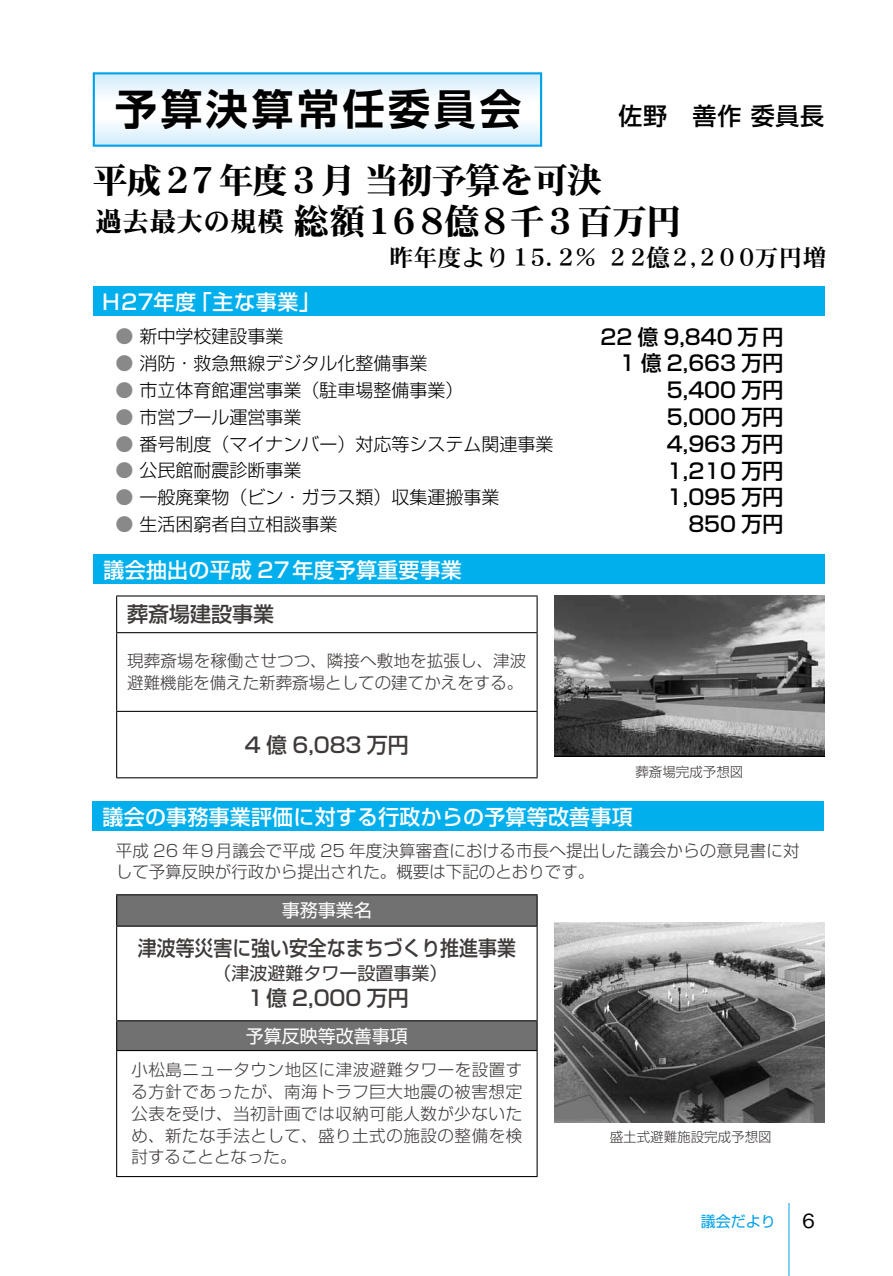
<style>
.page{position:relative;width:893px;height:1276px;background:#fff}
.page>*{position:absolute;margin:0;border:0;box-sizing:border-box;transform-origin:0 0}
.t1{font:700 42px "Shin Go Pr 6 N De";letter-spacing:.085em;color:#000}
.t2{font:36px/41.4px "DFHS Mincho Std W9";letter-spacing:-.06em;color:#000}
.t3{font:27px "DFHS Mincho Std W9";color:#000}
.t4{font:24px "DFHS Mincho Std W7";color:#000}
.t5{font:24px "DFHS Mincho Std W7";letter-spacing:-.02em;color:#000}
.t6{font:500 24px "Shin Go Pr 6 N";letter-spacing:.03em;color:#000}
.t7{font:500 21px "Shin Go Pr 6 N";color:#000}
.t8{font:500 21px "Shin Go Pr 6 N";letter-spacing:.01em;color:#fff}
.t9{font:500 21px "Shin Go Pr 6 N";color:#3e3a39}
.t10{font:500 21px "Shin Go Pr 6 N";color:#3e3a39;scale:.9 1}
.t11{font:500 19.5px "Gothic BBB Pr 6 N";color:#000}
.t12{font:300 18px "Shin Go Pr 6 N";color:#000}
.t13{font:18px "Shin Go Pr 6 N";color:#fff}
.t14{font:18px "Shin Go Pr 6 N";color:#3e3a39}
.t15{font:300 16.5px/21.8px "Shin Go Pr 6 N";letter-spacing:.01em;color:#3e3a39}
.t16{font:15px "Shin Go Pro";color:#00a0e9}
.t17{font:300 13.5px "Shin Go Pr 6 N";color:#3e3a39}
.s1{color:#898989}
</style>
<div class="page">
<hr style="left:789px;top:1203px;width:1px;height:73px;background:#00a0e9">
<div style="left:94px;top:286px;width:731px;height:30px;background:#00afec"></div>
<div style="left:94px;top:554px;width:731px;height:30px;background:#00afec"></div>
<div style="left:92px;top:800px;width:732px;height:30px;background:#00afec"></div>
<svg style="left:96px;top:75px;width:443px;height:69px"></svg>
<div style="left:93px;top:72px;width:449px;height:75px;border:2px solid #00a0e9"></div>
<svg style="left:117px;top:895px;width:420px;height:155px"></svg>
<hr style="left:116px;top:894px;width:422px;height:1px;background:#000">
<hr style="left:116px;top:895px;width:1px;height:30px;background:#000">
<hr style="left:537px;top:895px;width:1px;height:30px;background:#000">
<hr style="left:116px;top:925px;width:422px;height:1px;background:#000">
<hr style="left:116px;top:926px;width:1px;height:94px;background:#000">
<hr style="left:537px;top:926px;width:1px;height:94px;background:#000">
<hr style="left:116px;top:1020px;width:422px;height:1px;background:#000">
<svg style="left:116px;top:1021px;width:1px;height:29px"></svg>
<svg style="left:537px;top:1021px;width:1px;height:29px"></svg>
<hr style="left:116px;top:1050px;width:422px;height:1px;background:#000">
<hr style="left:116px;top:1051px;width:1px;height:125px;background:#000">
<hr style="left:537px;top:1051px;width:1px;height:125px;background:#000">
<hr style="left:116px;top:1176px;width:422px;height:1px;background:#000">
<hr style="left:116px;top:595px;width:422px;height:1px;background:#000">
<hr style="left:116px;top:596px;width:1px;height:36px;background:#000">
<hr style="left:537px;top:596px;width:1px;height:36px;background:#000">
<hr style="left:116px;top:632px;width:422px;height:1px;background:#000">
<hr style="left:116px;top:633px;width:1px;height:78px;background:#000">
<hr style="left:537px;top:633px;width:1px;height:78px;background:#000">
<hr style="left:116px;top:711px;width:422px;height:1px;background:#000">
<hr style="left:116px;top:712px;width:1px;height:65px;background:#000">
<hr style="left:537px;top:712px;width:1px;height:65px;background:#000">
<hr style="left:116px;top:777px;width:422px;height:1px;background:#000">
<img style="left:554px;top:923px;width:271px;height:200px">
<img style="left:554px;top:595px;width:271px;height:161px">
<h1 class="t1" style="left:115px;top:74px;width:408px">予算決算常任委員会</h1>
<h2 class="t2" style="left:444px;top:158px;width:239px;text-indent:-352px">平成２７年度３月当初予算を可決<br>億８千３百万円</h2>
<h3 class="t6" style="left:618px;top:96px;width:207px">佐野　善作委員長</h3>
<h2 class="t2" style="left:293px;top:200px;width:158px">総額１６８</h2>
<h3 class="t3" style="left:95px;top:206px;width:190px">過去最大の規模</h3>
<p class="t8" style="left:100px;top:285px;width:97px">Ｈ２７年度</p>
<p class="t8" style="left:191px;top:285px;width:131px">「主な事業「</p>
<p class="t12" style="left:116px;top:322px;width:169px"><span class="s1">●</span> 新中学校建設事業</p>
<h3 class="t5" style="left:646px;top:245px;width:114px">億２,２００</h3>
<h3 class="t4" style="left:390px;top:245px;width:262px">昨年度より１５. ２％２２</h3>
<h3 class="t5" style="left:755px;top:245px;width:73px">万円増</h3>
<p class="t7" style="left:601px;top:319px;width:184px">22 億 9,840 万円</p>
<p class="t12" style="left:116px;top:349px;width:313px"><span class="s1">●</span> 消防・救急無線デジタル化整備事業</p>
<p class="t7" style="left:619px;top:346px;width:165px">1 億 2,663 万円</p>
<p class="t12" style="left:116px;top:375px;width:349px"><span class="s1">●</span> 市立体育館運営事業（駐車場整備事業）</p>
<p class="t7" style="left:667px;top:373px;width:118px">5,400 万円</p>
<p class="t12" style="left:116px;top:402px;width:187px"><span class="s1">●</span> 市営プール運営事業</p>
<p class="t7" style="left:667px;top:400px;width:118px">5,000 万円</p>
<p class="t12" style="left:116px;top:429px;width:439px"><span class="s1">●</span> 番号制度（マイナンバー）対応等システム関連事業</p>
<p class="t7" style="left:667px;top:426px;width:118px">4,963 万円</p>
<p class="t12" style="left:116px;top:456px;width:187px"><span class="s1">●</span> 公民館耐震診断事業</p>
<p class="t7" style="left:667px;top:453px;width:118px">1,210万円</p>
<p class="t12" style="left:116px;top:482px;width:385px"><span class="s1">●</span> 一般廃棄物（ビン・ガラス類）収集運搬事業</p>
<p class="t7" style="left:667px;top:480px;width:118px">1,095 万円</p>
<p class="t12" style="left:116px;top:509px;width:223px"><span class="s1">●</span> 生活困窮者自立相談事業</p>
<p class="t7" style="left:688px;top:507px;width:97px">850 万円</p>
<p class="t8" style="left:104px;top:552px;width:360px">議会抽出の平成 27 年度予算重要事業</p>
<p class="t9" style="left:127px;top:597px;width:148px">葬斎場建設事業</p>
<p class="t15" style="left:127px;top:649px;width:401px">現葬斎場を稼働させつつ、隣接へ敷地を拡張し、津波避難機能を備えた新葬斎場としての建てかえをする。</p>
<p class="t9" style="left:245px;top:727px;width:165px">4 億 6,083 万円</p>
<p class="t17" style="left:635px;top:761px;width:109px">葬斎場完成予想図</p>
<p class="t8" style="left:103px;top:799px;width:532px">議会の事務事業評価に対する行政からの予算等改善事項</p>
<p class="t15" style="left:116px;top:838px;width:685px">平成 26 年９月議会で平成 25 年度決算審査における市長へ提出した議会からの意見書に対して予算反映が行政から提出された。概要は下記のとおりです。</p>
<p class="t13" style="left:282px;top:895px;width:91px">事務事業名</p>
<p class="t10" style="left:138px;top:931px;width:421px">津波等災害に強い安全なまちづくり推進事業</p>
<p class="t14" style="left:213px;top:958px;width:235px">（津波避難タワー設置事業(</p>
<p class="t9" style="left:245px;top:981px;width:165px">１億 2,000 万円</p>
<p class="t13" style="left:246px;top:1021px;width:163px">予算反映等改善事項</p>
<p class="t15" style="left:132px;top:1057px;width:392px;text-align:justify">小松島ニュータウン地区に津波避難タワーを設置する方針であったが、南海トラフ巨大地震の被害想定公表を受け、当初計画では収納可能人数が少ないため、新たな手法として、盛り土式の施設の整備を検討することとなった。</p>
<p class="t17" style="left:610px;top:1126px;width:163px">盛土式避難施設完成予想図</p>
<p class="t16" style="left:701px;top:1209px;width:76px">議会だより</p>
<p class="t11" style="left:803px;top:1205px;width:14px">6</p>
</div>
